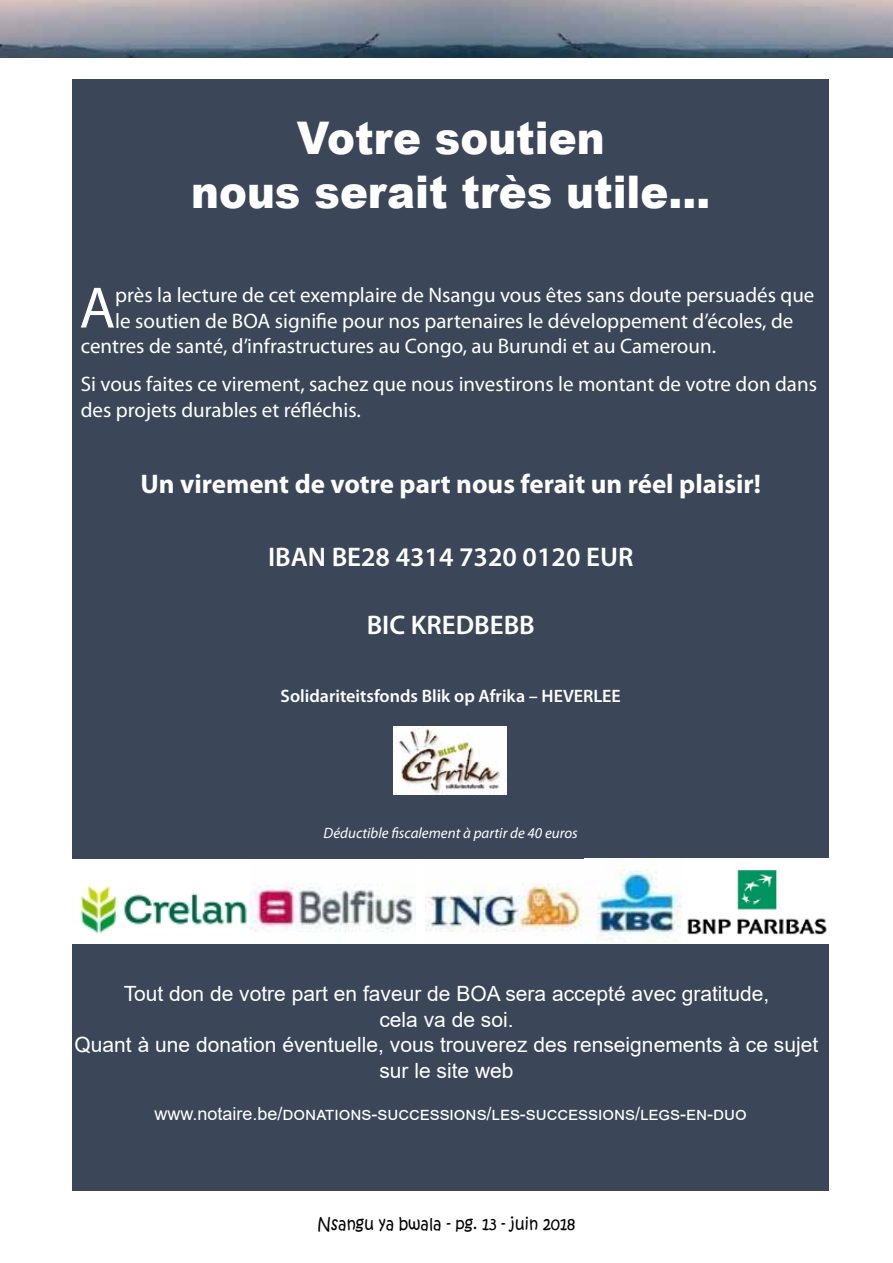
<style>
.page{position:relative;width:893px;height:1263px;background:#fff}
.page>*{position:absolute;margin:0;border:0;box-sizing:border-box;transform-origin:0 0}
.t1{font:58.8px "Myriad Pro";color:#fff}
.t2{font:900 45px/54px "Arial";color:#fff;text-align:center;scale:.93 1}
.t3{font:700 27px "Myriad Pro";color:#fff}
.t4{font:600 27px "Myriad Pro";color:#fff}
.t5{font:21px/25.5px "Myriad Pro";color:#fff}
.t6{font:21px/25.5px "Arial";color:#fff;text-align:center}
.t7{font:18px "Arial";color:#fff}
.t8{font:600 18px "Myriad Pro";color:#fff}
.t9{font:16.5px "Kristen ITC";color:#000;scale:.94 1}
.t10{font:italic 15px "Myriad Pro";color:#fff}
</style>
<div class="page">
<div style="left:72px;top:79px;width:757px;height:1112px;background:#3b4759"></div>
<img style="left:393px;top:727px;width:114px;height:67px">
<img style="left:0;top:0;width:893px;height:57px">
<div style="left:72px;top:859px;width:183px;height:84px;background:#fff"></div>
<img style="left:79px;top:885px;width:169px;height:49px">
<img style="left:250px;top:860px;width:166px;height:83px">
<div style="left:416px;top:859px;width:169px;height:84px;background:#fff"></div>
<img style="left:426px;top:859px;width:257px;height:84px">
<img style="left:683px;top:859px;width:146px;height:84px">
<h2 class="t2" style="left:191px;top:109px;width:560px">Votre soutien<br>nous serait très utile…</h2>
<h1 class="t1" style="left:79px;top:272px;width:38px">A</h1>
<p class="t5" style="left:115px;top:282px;width:701px">près la lecture de cet exemplaire de Nsangu vous êtes sans doute persuadés que</p>
<p class="t5" style="left:115px;top:307px;width:680px">le soutien de BOA signifie pour nos partenaires le développement d’écoles, de</p>
<p class="t5" style="left:81px;top:333px;width:637px">centres de santé, d’infrastructures au Congo, au Burundi et au Cameroun.</p>
<p class="t5" style="left:81px;top:371px;width:738px">Si vous faites ce virement, sachez que nous investirons le montant de votre don dans des projets durables et réfléchis.</p>
<p class="t3" style="left:140px;top:467px;width:622px">Un virement de votre part nous ferait un réel plaisir!</p>
<p class="t4" style="left:268px;top:539px;width:367px">IBAN BE28 4314 7320 0120 EUR</p>
<p class="t4" style="left:367px;top:607px;width:170px">BIC KREDBEBB</p>
<p class="t8" style="left:281px;top:684px;width:342px">Solidariteitsfonds Blik op Afrika – HEVERLEE</p>
<p class="t10" style="left:324px;top:823px;width:256px">Déductible fiscalement à partir de 40 euros</p>
<p class="t6" style="left:75px;top:981px;width:745px">Tout don de votre part en faveur de BOA sera accepté avec gratitude,<br>cela va de soi.<br>Quant à une donation éventuelle, vous trouverez des renseignements à ce sujet sur le site web</p>
<p class="t7" style="left:154px;top:1101px;width:594px">www.notaire.be/donations-successions/les-successions/legs-en-duo</p>
<p class="t9" style="left:318px;top:1213px;width:276px">Nsangu ya bwala - pg. 13 - juin 2018</p>
</div>
